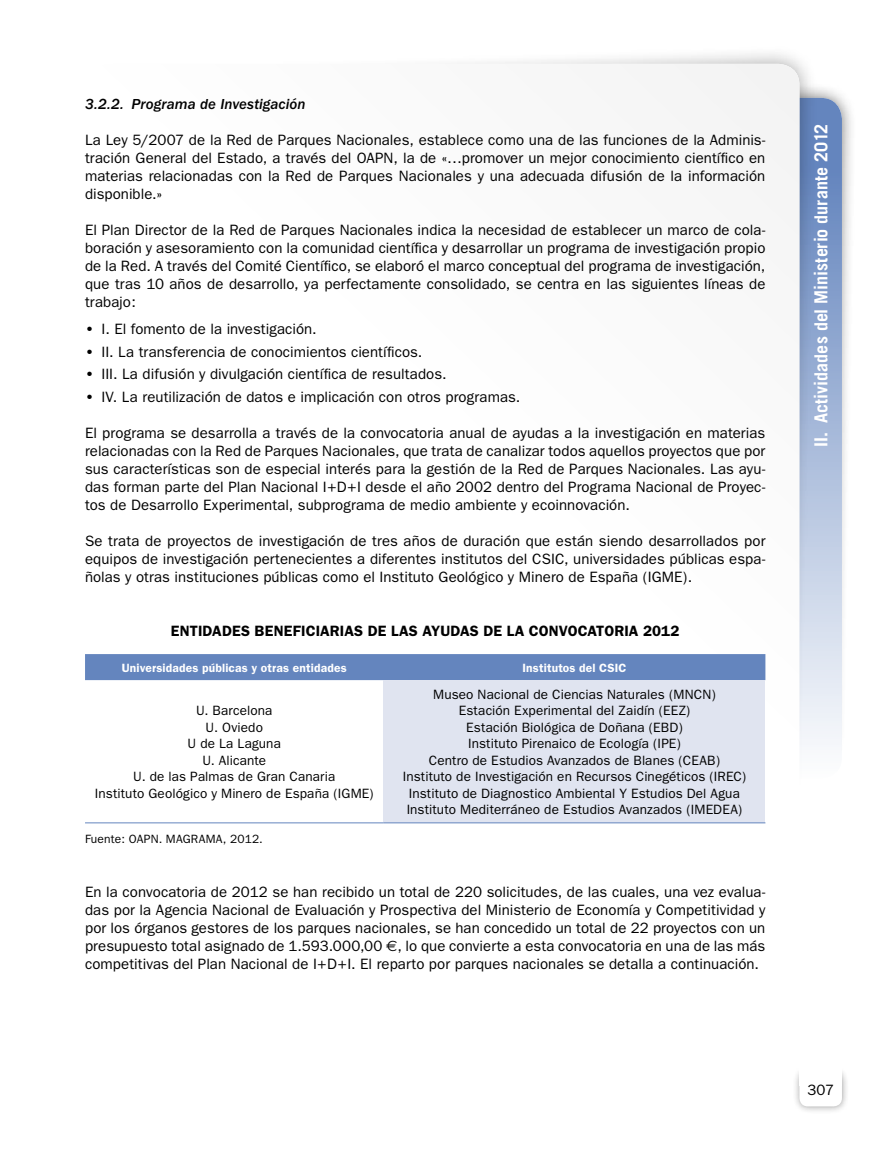
<style>
.page{position:relative;width:893px;height:1149px;background:#fff}
.page>*{position:absolute;margin:0;border:0;box-sizing:border-box;transform-origin:0 0}
.t1{font:700 18px "Trade Gothic";color:#fff}
.t2{font:15px/18px "Franklin Gothic";letter-spacing:.005em;color:#000;text-align:justify}
.t3{font:600 15px "Franklin Gothic";letter-spacing:.01em;color:#000}
.t4{font:italic 500 15px "Franklin Gothic";color:#000}
.t5{font:13.5px/16.5px "Franklin Gothic";letter-spacing:.01em;color:#000;text-align:center}
.t6{font:600 12px "Franklin Gothic";letter-spacing:.015em;color:#fff}
.t7{font:12px "Franklin Gothic";letter-spacing:.015em;color:#000}
.s1{font-weight:600}
.s2{font-family:"Euro Sans"}
</style>
<div class="page">
<div style="left:742px;top:82px;width:115px;height:691px;background:#000;opacity:.6"></div>
<div style="left:757px;top:98px;width:85px;height:680px;background:linear-gradient(to bottom,#5579b8,#fbfcfd);border-radius:21px"></div>
<div style="left:150px;top:45px;width:668px;height:923px;background:#000;opacity:.4"></div>
<div style="left:85px;top:64px;width:714px;height:969px;background:#fff;border-radius:21px"></div>
<div style="left:792px;top:1064px;width:58px;height:49px;background:#000;opacity:.4"></div>
<div style="left:799px;top:1071px;width:43px;height:35px;background:#fff;border-radius:9px"></div>
<div style="left:799px;top:1063px;width:43px;height:21px;background:#fff"></div>
<div style="left:85px;top:654px;width:680px;height:26px;background:#6485be"></div>
<div style="left:384px;top:680px;width:381px;height:142px;background:#e0e4f0"></div>
<hr style="left:85px;top:822px;width:299px;height:1px;background:#6485be">
<hr style="left:384px;top:822px;width:381px;height:1px;background:#6485be">
<p class="t4" style="left:85px;top:96px;width:222px">3.2.2. Programa de Investigación</p>
<p class="t2" style="left:85px;top:131px;width:682px">La Ley 5/2007 de la Red de Parques Nacionales, establece como una de las funciones de la Adminis&shy;tración General del Estado, a través del OAPN, la de «…promover un mejor conocimiento científico en materias relacionadas con la Red de Parques Nacionales y una adecuada difusión de la información disponible.»</p>
<p class="t2" style="left:85px;top:221px;width:682px">El Plan Director de la Red de Parques Nacionales indica la necesidad de establecer un marco de cola&shy;boración y asesoramiento con la comunidad científica y desarrollar un programa de investigación propio de la Red. A través del Comité Científico, se elaboró el marco conceptual del programa de investigación, que tras 10 años de desarrollo, ya perfectamente consolidado, se centra en las siguientes líneas de trabajo:</p>
<p class="t2" style="left:85px;top:320px;width:233px"><span class="s1">•</span> I. El fomento de la investigación.</p>
<p class="t2" style="left:85px;top:343px;width:339px"><span class="s1">•</span> II. La transferencia de conocimientos científicos.</p>
<p class="t2" style="left:85px;top:365px;width:363px"><span class="s1">•</span> III. La difusión y divulgación científica de resultados.</p>
<p class="t2" style="left:85px;top:388px;width:437px"><span class="s1">•</span> IV. La reutilización de datos e implicación con otros programas.</p>
<p class="t2" style="left:85px;top:424px;width:682px">El programa se desarrolla a través de la convocatoria anual de ayudas a la investigación en materias relacionadas con la Red de Parques Nacionales, que trata de canalizar todos aquellos proyectos que por sus características son de especial interés para la gestión de la Red de Parques Nacionales. Las ayu&shy;das forman parte del Plan Nacional I+D+I desde el año 2002 dentro del Programa Nacional de Proyec&shy;tos de Desarrollo Experimental, subprograma de medio ambiente y ecoinnovación.</p>
<p class="t2" style="left:85px;top:532px;width:682px">Se trata de proyectos de investigación de tres años de duración que están siendo desarrollados por equipos de investigación pertenecientes a diferentes institutos del CSIC, universidades públicas espa&shy;ñolas y otras instituciones públicas como el Instituto Geológico y Minero de España (IGME).</p>
<p class="t3" style="left:171px;top:622px;width:510px">ENTIDADES BENEFICIARIAS DE LAS AYUDAS DE LA CONVOCATORIA 2012</p>
<p class="t6" style="left:122px;top:660px;width:226px">Universidades públicas y otras entidades</p>
<p class="t6" style="left:522px;top:660px;width:106px">Institutos del CSIC</p>
<p class="t5" style="left:95px;top:702px;width:280px">U. Barcelona<br>U. Oviedo<br>U de La Laguna<br>U. Alicante<br>U. de las Palmas de Gran Canaria<br>Instituto Geológico y Minero de España (IGME)</p>
<p class="t5" style="left:403px;top:685px;width:345px">Museo Nacional de Ciencias Naturales (MNCN)<br>Estación Experimental del Zaidín (EEZ)<br>Estación Biológica de Doñana (EBD)<br>Instituto Pirenaico de Ecología (IPE)<br>Centro de Estudios Avanzados de Blanes (CEAB)<br>Instituto de Investigación en Recursos Cinegéticos (IREC)<br>Instituto de Diagnostico Ambiental Y Estudios Del Agua Instituto Mediterráneo de Estudios Avanzados (IMEDEA)</p>
<p class="t7" style="left:85px;top:831px;width:179px">Fuente: OAPN. MAGRAMA, 2012.</p>
<p class="t2" style="left:85px;top:882px;width:682px">En la convocatoria de 2012 se han recibido un total de 220 solicitudes, de las cuales, una vez evalua&shy;das por la Agencia Nacional de Evaluación y Prospectiva del Ministerio de Economía y Competitividad y por los órganos gestores de los parques nacionales, se han concedido un total de 22 proyectos con un presupuesto total asignado de 1.593.000,00 <span class="s2">€</span>, lo que convierte a esta convocatoria en una de las más competitivas del Plan Nacional de I+D+I. El reparto por parques nacionales se detalla a continuación.</p>
<p class="t1" style="left:810px;top:446px;width:324px;rotate:-90deg">II. Actividades del Ministerio durante 2012</p>
<p class="t2" style="left:807px;top:1080px;width:28px">307</p>
</div>
